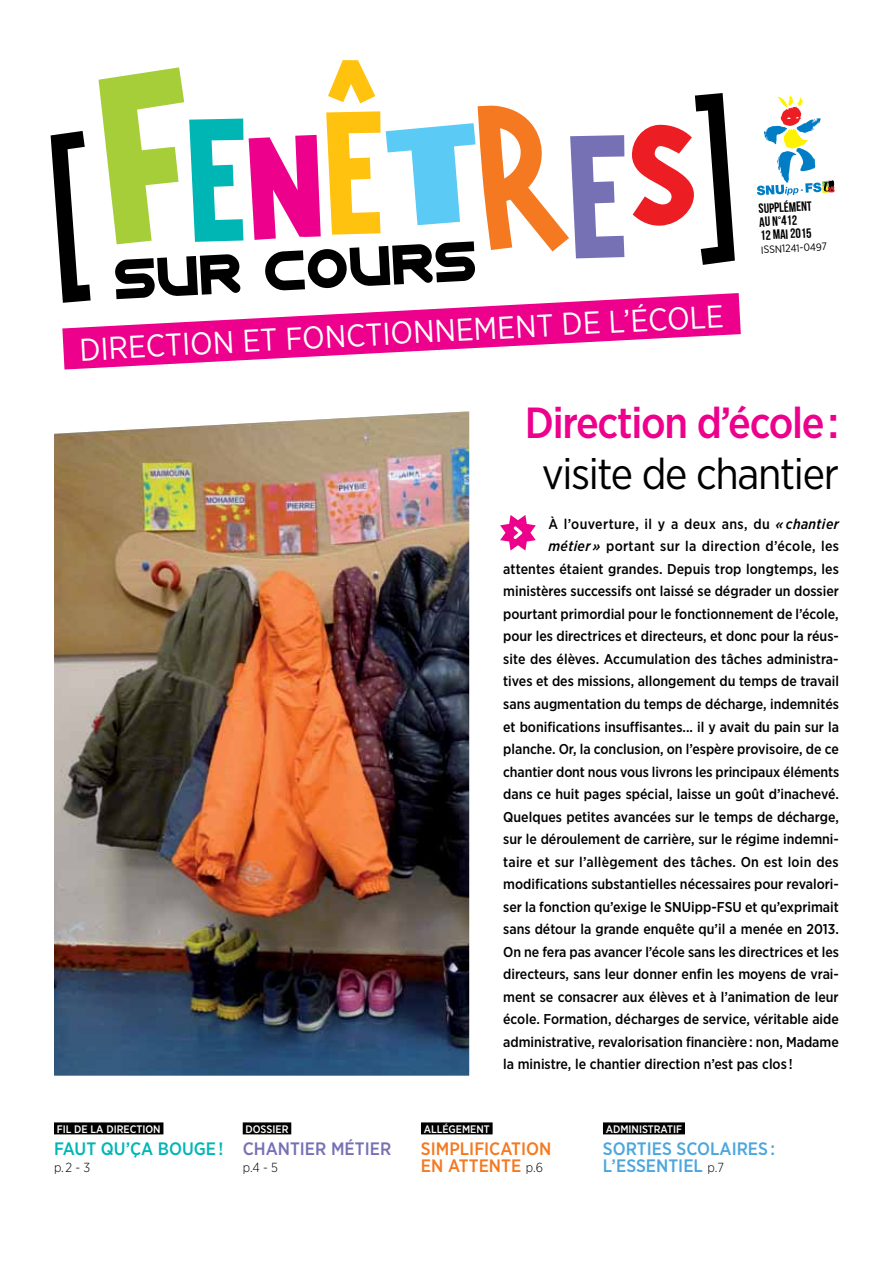
<style>
.page{position:relative;width:893px;height:1263px;background:#fff}
.page>*{position:absolute;margin:0;border:0;box-sizing:border-box;transform-origin:0 0}
.t1{font:500 43.5px "Gotham Narrow";color:#ec008c}
.t2{font:43.5px "Gotham Narrow";letter-spacing:-.03em;color:#000}
.t3{font:31.5px "Gotham Narrow";color:#fff}
.t4{font:500 18px/17.2px "Gotham Narrow";color:#4ba6dd}
.t5{font:500 18px/17.2px "Gotham Narrow";color:#f47920}
.t6{font:500 18px "Gotham Narrow";color:#00b6b5}
.t7{font:500 18px "Gotham Narrow";color:#7670b4}
.t8{font:500 14.25px "Gotham Narrow";color:#000}
.t9{font:500 14.25px "Gotham Narrow";letter-spacing:.025em;color:#000}
.t10{font:500 14.25px "Gotham Narrow";letter-spacing:.03em;color:#000}
.t11{font:13.5px/13.5px "Bebas Neue";color:#000}
.t12{font:300 13.2px "Gotham Narrow";color:#000}
.t13{font:500 10.8px "Gotham Narrow";color:#fff}
.t14{font:10.5px "Gotham Narrow";color:#000}
.s1{font-style:italic}
.s2{font-weight:300;font-size:13.2px;color:#000}
</style>
<div class="page">
<img style="left:54px;top:412px;width:415px;height:663px">
<svg style="left:632px;top:93px;width:103px;height:172px"></svg>
<svg style="left:51px;top:131px;width:39px;height:162px"></svg>
<svg style="left:99px;top:60px;width:525px;height:233px"></svg>
<svg style="left:757px;top:95px;width:78px;height:100px"></svg>
<svg style="left:500px;top:515px;width:36px;height:36px"></svg>
<div style="left:54px;top:1122px;width:109px;height:12px;background:#000"></div>
<div style="left:243px;top:1122px;width:48px;height:12px;background:#000"></div>
<div style="left:421px;top:1122px;width:72px;height:12px;background:#000"></div>
<div style="left:603px;top:1122px;width:82px;height:12px;background:#000"></div>
<svg style="left:62px;top:293px;width:679px;height:77px;fill:#ec008c"></svg>
<h2 class="t3" style="left:79px;top:330px;width:646px;rotate:-3deg">direction et fonctionn ement de l’école</h2>
<p class="t11" style="left:758px;top:202px;width:55px;rotate:-3deg">Supplément au n°412<br>12 mai 2015</p>
<p class="t14" style="left:760px;top:243px;width:68px;rotate:-3deg">ISSN1241-0497</p>
<h1 class="t1" style="left:525px;top:395px;width:316px">Direction d’école :</h1>
<h1 class="t2" style="left:542px;top:447px;width:299px">visite de chantier</h1>
<p class="t13" style="left:57px;top:1122px;width:97px">Fil de la direction</p>
<p class="t6" style="left:54px;top:1137px;width:171px">Faut qu’ça bouge !</p>
<p class="t12" style="left:54px;top:1159px;width:38px">p. 2 - 3</p>
<p class="t13" style="left:246px;top:1122px;width:44px">Dossier</p>
<p class="t7" style="left:243px;top:1137px;width:150px">Chantier métier</p>
<p class="t12" style="left:243px;top:1159px;width:37px">p.4 - 5</p>
<p class="t10" style="left:549px;top:515px;width:292px">À l’ouverture, il y a deux ans, du <span class="s1">« chantier</span></p>
<p class="t9" style="left:549px;top:537px;width:292px"><span class="s1">métier »</span> portant sur la direction d’école, les</p>
<p class="t8" style="left:503px;top:560px;width:337px">attentes étaient grandes. Depuis trop longtemps, les</p>
<p class="t8" style="left:503px;top:582px;width:337px">ministères successifs ont laissé se dégrader un dossier</p>
<p class="t8" style="left:503px;top:605px;width:337px">pourtant primordial pour le fonctionnement de l’école,</p>
<p class="t8" style="left:503px;top:627px;width:337px">pour les directrices et directeurs, et donc pour la réus-</p>
<p class="t8" style="left:503px;top:650px;width:337px">site des élèves. Accumulation des tâches administra-</p>
<p class="t8" style="left:503px;top:672px;width:337px">tives et des missions, allongement du temps de travail</p>
<p class="t8" style="left:503px;top:695px;width:337px">sans augmentation du temps de décharge, indemnités</p>
<p class="t8" style="left:503px;top:717px;width:337px">et bonifications insuffisantes... il y avait du pain sur la</p>
<p class="t8" style="left:503px;top:740px;width:337px">planche. Or, la conclusion, on l’espère provisoire, de ce</p>
<p class="t8" style="left:503px;top:762px;width:338px">chantier dont nous vous livrons les principaux éléments</p>
<p class="t8" style="left:503px;top:785px;width:337px">dans ce huit pages spécial, laisse un goût d’inachevé.</p>
<p class="t8" style="left:503px;top:807px;width:337px">Quelques petites avancées sur le temps de décharge,</p>
<p class="t8" style="left:503px;top:830px;width:337px">sur le déroulement de carrière, sur le régime indemni-</p>
<p class="t8" style="left:503px;top:852px;width:337px">taire et sur l’allègement des tâches. On est loin des</p>
<p class="t8" style="left:503px;top:875px;width:337px">modifications substantielles nécessaires pour revalori-</p>
<p class="t8" style="left:503px;top:897px;width:337px">ser la fonction qu’exige le SNUipp-FSU et qu’exprimait</p>
<p class="t8" style="left:503px;top:920px;width:337px">sans détour la grande enquête qu’il a menée en 2013.</p>
<p class="t8" style="left:503px;top:942px;width:337px">On ne fera pas avancer l’école sans les directrices et les</p>
<p class="t8" style="left:503px;top:965px;width:337px">directeurs, sans leur donner enfin les moyens de vrai-</p>
<p class="t8" style="left:503px;top:987px;width:337px">ment se consacrer aux élèves et à l’animation de leur</p>
<p class="t8" style="left:503px;top:1010px;width:337px">école. Formation, décharges de service, véritable aide</p>
<p class="t8" style="left:503px;top:1032px;width:337px">administrative, revalorisation financière : non, Madame</p>
<p class="t8" style="left:503px;top:1055px;width:291px">la ministre, le chantier direction n’est pas clos !</p>
<p class="t13" style="left:424px;top:1122px;width:68px">allégement</p>
<p class="t5" style="left:421px;top:1139px;width:124px">simplification en attente <span class="s2">p.6</span></p>
<p class="t13" style="left:606px;top:1122px;width:75px">Adm inistratif</p>
<p class="t4" style="left:603px;top:1139px;width:174px">Sorties scolaires : l’essentiel <span class="s2">p.7</span></p>
</div>
